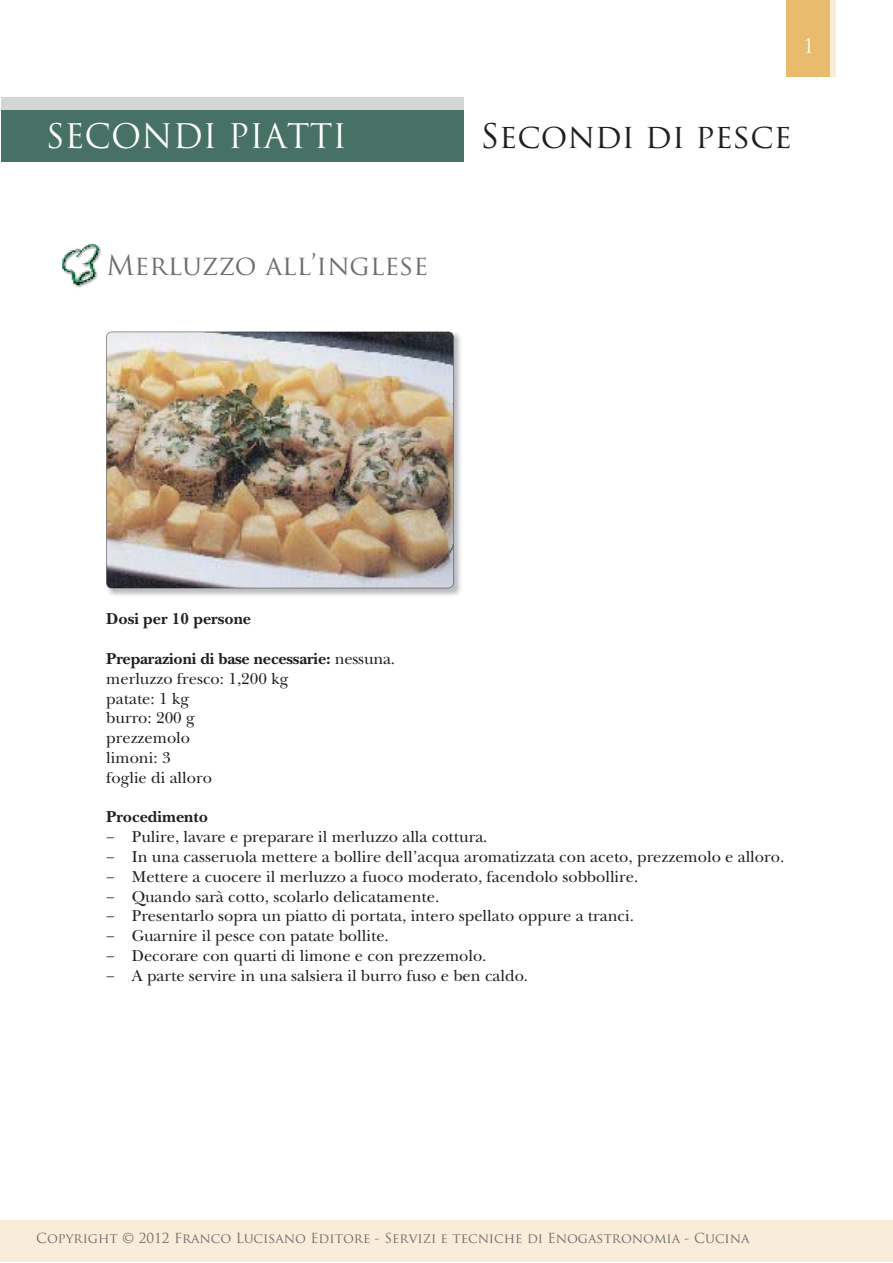
<style>
.page{position:relative;width:893px;height:1263px;background:#fff}
.page>*{position:absolute;margin:0;border:0;box-sizing:border-box;transform-origin:0 0}
.t1{font:33px "Trajan Pro";color:#231f20}
.t2{font:33px "Trajan Pro";color:#fff}
.t3{font:27px "Trajan Pro";color:#6d6e70}
.t4{font:19.5px "Trajan Pro";color:#fff}
.t5{font:16.5px/19.8px "New Baskerville";color:#231f20}
.t6{font:700 16.5px "New Baskerville";color:#231f20}
.t7{font:13.5px "Trajan Pro";color:#6d6e70}
.s1{font-weight:700}
</style>
<div class="page">
<div style="left:1px;top:1220px;width:892px;height:42px;background:#f9ecd8"></div>
<div style="left:791px;top:0;width:44px;height:77px;background:#f9ecd8"></div>
<div style="left:787px;top:0;width:43px;height:77px;background:#e9bb6d"></div>
<img style="left:62px;top:243px;width:39px;height:45px">
<div style="left:1px;top:97px;width:462px;height:51px;background:#d3d6d3"></div>
<div style="left:1px;top:111px;width:462px;height:51px;background:#487165"></div>
<img style="left:107px;top:332px;width:354px;height:264px">
<img style="left:106px;top:332px;width:348px;height:256px">
<p class="t4" style="left:803px;top:35px;width:13px">1</p>
<h1 class="t2" style="left:46px;top:117px;width:303px">SECONDI PIATTI</h1>
<h1 class="t1" style="left:480px;top:117px;width:313px">Secondi di pesce</h1>
<h2 class="t3" style="left:106px;top:250px;width:324px">Merluzzo all’inglese</h2>
<p class="t6" style="left:106px;top:613px;width:146px">Dosi per 10 persone</p>
<p class="t5" style="left:106px;top:651px;width:290px"><span class="s1">Preparazioni di base necessarie:</span> nessuna. merluzzo fresco: 1,200 kg<br>patate: 1 kg<br>burro: 200 g<br>prezzemolo<br>limoni: 3<br>foglie di alloro</p>
<p class="t6" style="left:106px;top:811px;width:103px">Procedimento</p>
<p class="t5" style="left:106px;top:829px;width:679px">− Pulire, lavare e preparare il merluzzo alla cottura.<br>− In una casseruola mettere a bollire dell’acqua aromatizzata con aceto, prezzemolo e alloro. − Mettere a cuocere il merluzzo a fuoco moderato, facendolo sobbollire.<br>− Quando sarà cotto, scolarlo delicatamente.<br>− Presentarlo sopra un piatto di portata, intero spellato oppure a tranci.<br>− Guarnire il pesce con patate bollite.<br>− Decorare con quarti di limone e con prezzemolo.<br>− A parte servire in una salsiera il burro fuso e ben caldo.</p>
<p class="t7" style="left:36px;top:1231px;width:715px">Copyright © 2012 Franco Lucisano Editore - Servizi e tecniche di Enogastronomia - Cucina</p>
</div>
